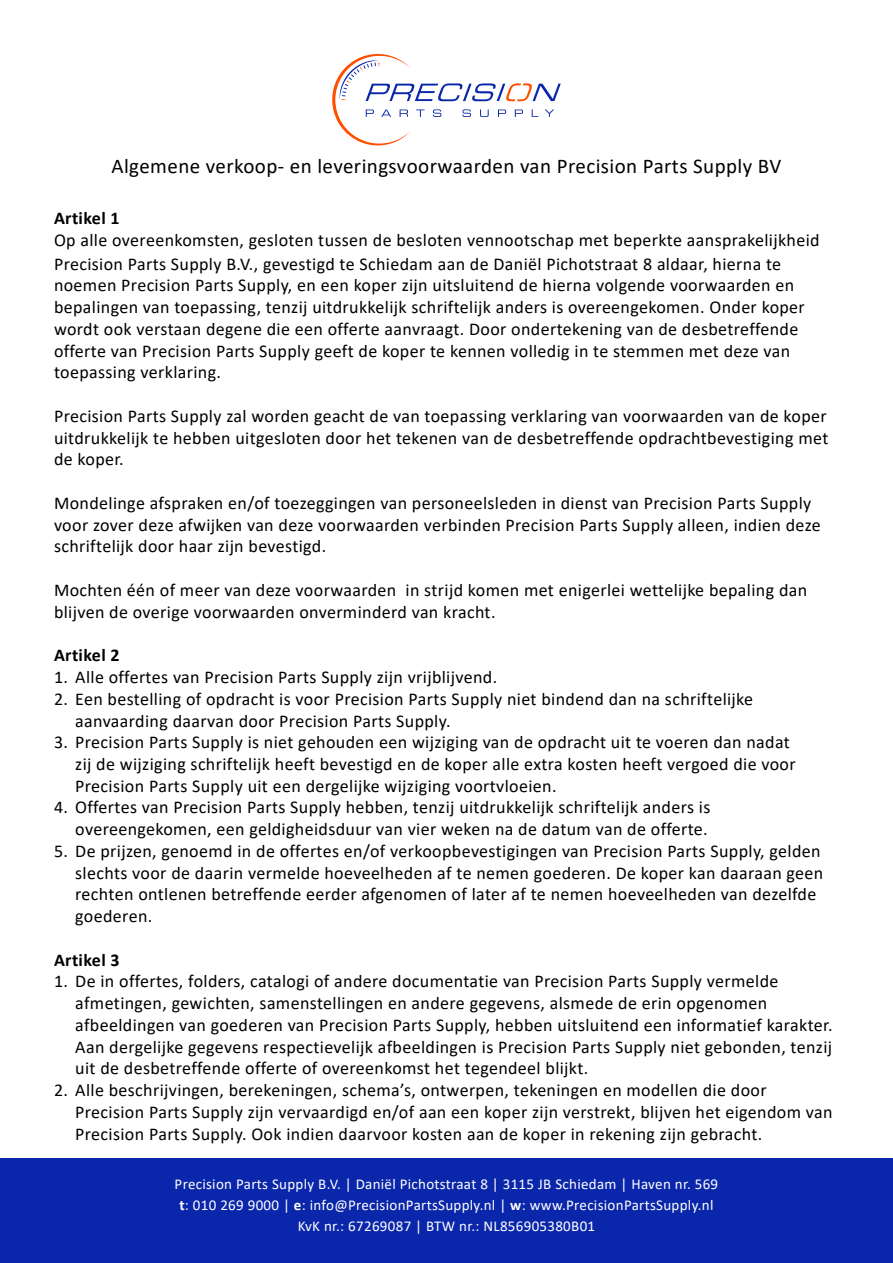
<style>
.page{position:relative;width:893px;height:1263px;background:#fff}
.page>*{position:absolute;margin:0;border:0;box-sizing:border-box;transform-origin:0 0}
.t1{font:21px "Calibri";letter-spacing:.02em;color:#000}
.t2{font:18px/21.8px "Calibri";letter-spacing:.02em;color:#000}
.t3{font:700 18px "Calibri";letter-spacing:.02em;color:#000}
.t4{font:15px/21px "Calibri";letter-spacing:.02em;color:#fff;text-align:center}
.s1{font-weight:700}
</style>
<div class="page">
<div style="left:0;top:1159px;width:893px;height:104px;background:#0a26aa"></div>
<svg style="left:332px;top:54px;width:229px;height:91px"></svg>
<p class="t1" style="left:111px;top:152px;width:671px">Algemene verkoop- en leveringsvoorwaarden van Precision Parts Supply BV</p>
<p class="t3" style="left:54px;top:205px;width:67px">Artikel 1</p>
<p class="t2" style="left:54px;top:227px;width:767px;line-height:24px">Op alle overeenkomsten, gesloten tussen de besloten vennootschap met beperkte aansprakelijkheid<br>Precision Parts Supply B.V., gevestigd te Schiedam aan de Daniël Pichotstraat 8 aldaar, hierna te</p>
<p class="t2" style="left:54px;top:274px;width:752px">noemen Precision Parts Supply, en een koper zijn uitsluitend de hierna volgende voorwaarden en bepalingen van toepassing, tenzij uitdrukkelijk schriftelijk anders is overeengekomen. Onder koper wordt ook verstaan degene die een offerte aanvraagt. Door ondertekening van de desbetreffende offerte van Precision Parts Supply geeft de koper te kennen volledig in te stemmen met deze van toepassing verklaring.</p>
<p class="t2" style="left:54px;top:405px;width:776px;text-align:justify">Precision Parts Supply zal worden geacht de van toepassing verklaring van voorwaarden van de koper uitdrukkelijk te hebben uitgesloten door het tekenen van de desbetreffende opdrachtbevestiging met de koper.</p>
<p class="t2" style="left:54px;top:492px;width:768px">Mondelinge afspraken en/of toezeggingen van personeelsleden in dienst van Precision Parts Supply voor zover deze afwijken van deze voorwaarden verbinden Precision Parts Supply alleen, indien deze schriftelijk door haar zijn bevestigd.</p>
<p class="t2" style="left:54px;top:579px;width:755px">Mochten één of meer van deze voorwaarden in strijd komen met enigerlei wettelijke bepaling dan blijven de overige voorwaarden onverminderd van kracht.</p>
<p class="t3" style="left:54px;top:642px;width:67px">Artikel 2</p>
<p class="t2" style="left:54px;top:666px;width:445px">1. Alle offertes van Precision Parts Supply zijn vrijblijvend.</p>
<p class="t2" style="left:75px;top:687px;width:679px;text-indent:-21px">2. Een bestelling of opdracht is voor Precision Parts Supply niet bindend dan na schriftelijke aanvaarding daarvan door Precision Parts Supply.</p>
<p class="t2" style="left:75px;top:731px;width:722px;text-indent:-21px">3. Precision Parts Supply is niet gehouden een wijziging van de opdracht uit te voeren dan nadat zij de wijziging schriftelijk heeft bevestigd en de koper alle extra kosten heeft vergoed die voor<br>Precision Parts Supply uit een dergelijke wijziging voortvloeien.</p>
<p class="t2" style="left:54px;top:796px;width:658px;text-align:right">4. Offertes van Precision Parts Supply hebben, tenzij uitdrukkelijk schriftelijk anders is overeengekomen, een geldigheidsduur van vier weken na de datum van de offerte.</p>
<p class="t2" style="left:75px;top:840px;width:750px;text-indent:-21px">5. De prijzen, genoemd in de offertes en/of verkoopbevestigingen van Precision Parts Supply, gelden slechts voor de daarin vermelde hoeveelheden af te nemen goederen. De koper kan daaraan geen rechten ontlenen betreffende eerder afgenomen of later af te nemen hoeveelheden van dezelfde goederen.</p>
<p class="t3" style="left:54px;top:947px;width:67px">Artikel 3</p>
<p class="t2" style="left:75px;top:970px;width:759px;text-indent:-21px">1. De in offertes, folders, catalogi of andere documentatie van Precision Parts Supply vermelde afmetingen, gewichten, samenstellingen en andere gegevens, alsmede de erin opgenomen afbeeldingen van goederen van Precision Parts Supply, hebben uitsluitend een informatief karakter.<br>Aan dergelijke gegevens respectievelijk afbeeldingen is Precision Parts Supply niet gebonden, tenzij uit de desbetreffende offerte of overeenkomst het tegendeel blijkt.</p>
<p class="t2" style="left:75px;top:1079px;width:759px;text-indent:-21px">2. Alle beschrijvingen, berekeningen, schema’s, ontwerpen, tekeningen en modellen die door<br>Precision Parts Supply zijn vervaardigd en/of aan een koper zijn verstrekt, blijven het eigendom van<br>Precision Parts Supply. Ook indien daarvoor kosten aan de koper in rekening zijn gebracht.</p>
<p class="t4" style="left:175px;top:1173px;width:545px">Precision Parts Supply B.V. | Daniël Pichotstraat 8 | 3115 JB Schiedam | Haven nr. 569 <span class="s1">t</span>: 010 269 9000 | <span class="s1">e</span>: info@PrecisionPartsSupply.nl | <span class="s1">w</span>: www.PrecisionPartsSupply.nl<br>KvK nr.: 67269087 | BTW nr.: NL856905380B01</p>
</div>
